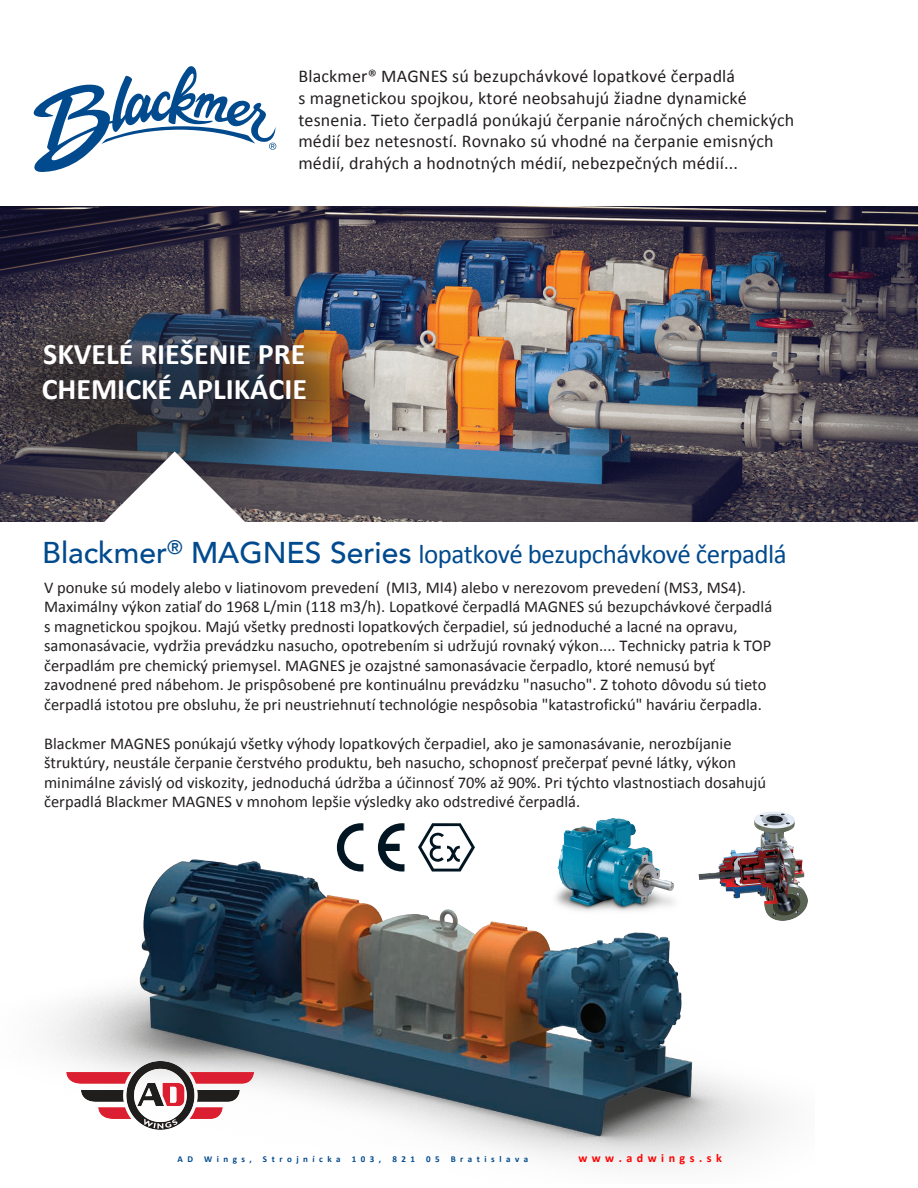
<style>
.page{position:relative;width:918px;height:1188px;background:#fff}
.page>*{position:absolute;margin:0;border:0;box-sizing:border-box;transform-origin:0 0}
.t1{font:700 30px/34.5px "Calibri";color:#fff}
.t2{font:27px "Calibri";letter-spacing:-.02em;color:#004a8d}
.t3{font:18px/21.6px "Calibri";letter-spacing:.01em;color:#231f20}
.t4{font:16.5px/19.5px "Calibri";color:#231f20}
.t5{font:700 12px "Calibri";letter-spacing:.375em;color:#f00}
.t6{font:700 9px "Calibri";letter-spacing:.5em;color:#004a8d}
.s1{font-family:"Avenir";font-weight:500;font-size:30px}
</style>
<div class="page">
<img style="left:0;top:207px;width:918px;height:314px">
<img style="left:45px;top:823px;width:737px;height:347px">
<svg style="left:33px;top:66px;width:243px;height:106px"></svg>
<div style="left:0;top:273px;width:395px;height:245px;background:#231f20;opacity:.7"></div>
<svg style="left:103px;top:451px;width:143px;height:71px"></svg>
<img style="left:542px;top:818px;width:139px;height:105px">
<img style="left:688px;top:812px;width:120px;height:110px">
<img style="left:56px;top:1043px;width:208px;height:104px">
<svg style="left:337px;top:823px;width:26px;height:49px"></svg>
<svg style="left:378px;top:823px;width:26px;height:49px"></svg>
<svg style="left:418px;top:823px;width:57px;height:49px"></svg>
<p class="t3" style="left:298px;top:66px;width:497px">Blackmer® MAGNES sú bezupchávkové lopatkové čerpadlá<br>s magnetickou spojkou, ktoré neobsahujú žiadne dynamické tesnenia. Tieto čerpadlá ponúkajú čerpanie náročných chemických médií bez netesností. Rovnako sú vhodné na čerpanie emisných médií, drahých a hodnotných médií, nebezpečných médií...</p>
<h1 class="t1" style="left:42px;top:337px;width:267px">SKVELÉ RIEŠENIE PRE<br>CHEMICKÉ APLIKÁCIE</h1>
<h2 class="t2" style="left:42px;top:537px;width:746px"><span class="s1">Blackmer</span><sup>®</sup> <span class="s1">MAGNES Series</span> lopatkové bezupchávkové čerpadlá</h2>
<p class="t4" style="left:44px;top:578px;width:730px">V ponuke sú modely alebo v liatinovom prevedení (MI3, MI4) alebo v nerezovom prevedení (MS3, MS4).<br>Maximálny výkon zatiaľ do 1968 L/min (118 m3/h). Lopatkové čerpadlá MAGNES sú bezupchávkové čerpadlá s magnetickou spojkou. Majú všetky prednosti lopatkových čerpadiel, sú jednoduché a lacné na opravu, samonasávacie, vydržia prevádzku nasucho, opotrebením si udržujú rovnaký výkon.... Technicky patria k TOP čerpadlám pre chemický priemysel. MAGNES je ozajstné samonasávacie čerpadlo, ktoré nemusú byť zavodnené pred nábehom. Je prispôsobené pre kontinuálnu prevádzku "nasucho". Z tohoto dôvodu sú tieto čerpadlá istotou pre obsluhu, že pri neustriehnutí technológie nespôsobia "katastrofickú" haváriu čerpadla.</p>
<p class="t4" style="left:44px;top:734px;width:724px">Blackmer MAGNES ponúkajú všetky výhody lopatkových čerpadiel, ako je samonasávanie, nerozbíjanie štruktúry, neustále čerpanie čerstvého produktu, beh nasucho, schopnosť prečerpať pevné látky, výkon minimálne závislý od viskozity, jednoduchá údržba a účinnosť 70% až 90%. Pri týchto vlastnostiach dosahujú čerpadlá Blackmer MAGNES v mnohom lepšie výsledky ako odstredivé čerpadlá.</p>
<p class="t6" style="left:177px;top:1154px;width:352px">AD Wings, Strojnícka 103, 821 05 Bratislava</p>
<p class="t5" style="left:578px;top:1151px;width:145px">www.adwings.sk</p>
</div>
